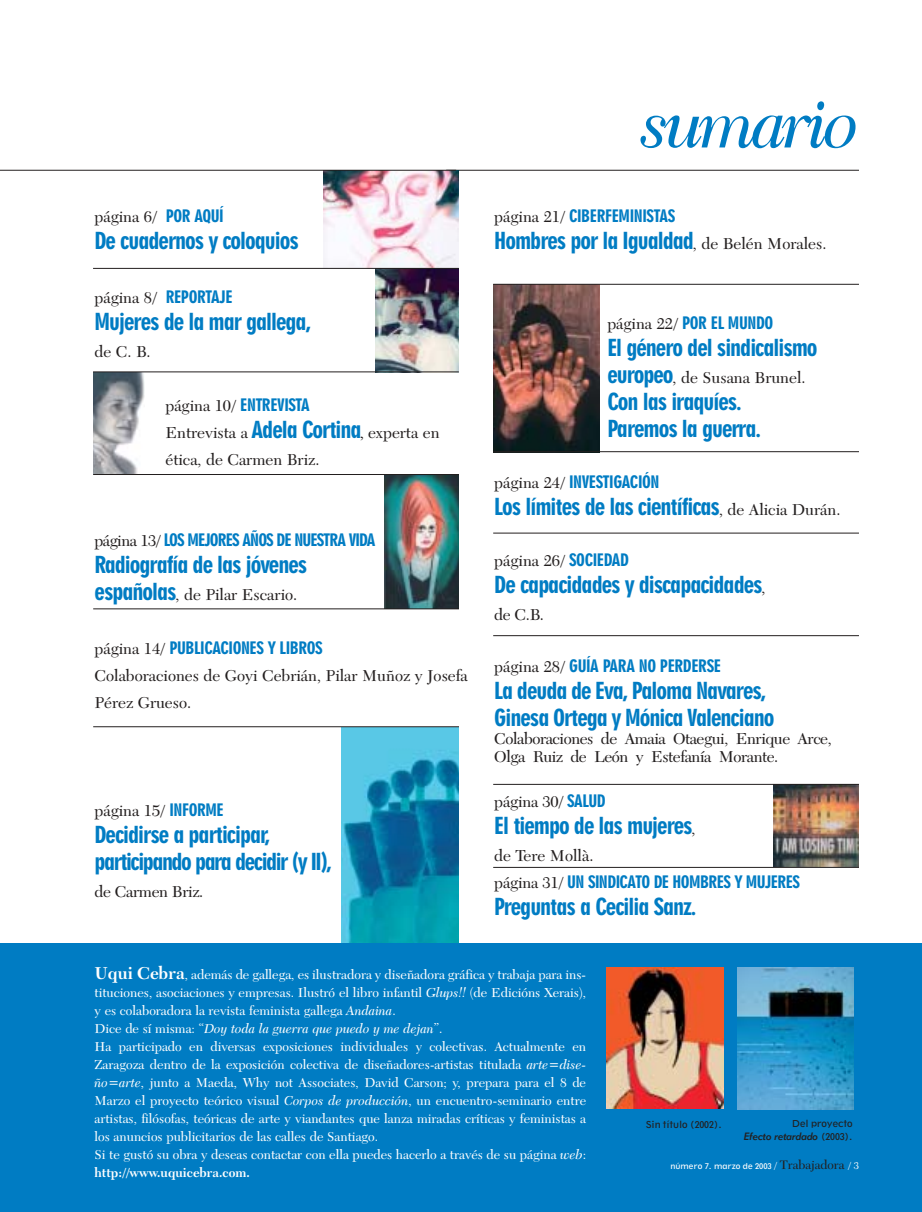
<style>
.page{position:relative;width:922px;height:1212px;background:#fff}
.page>*{position:absolute;margin:0;border:0;box-sizing:border-box;transform-origin:0 0}
.t1{font:italic 71.85px "Transitional 511 BT";letter-spacing:-.05em;color:#007cc3}
.t2{font:22.5px/27px "Geometric 706 BT Black Condensed B";letter-spacing:-.045em;color:#007cc3}
.t3{font:22.5px/27px "Geometric 706 BT Black Condensed B";letter-spacing:-.065em;color:#007cc3}
.t4{font:16.5px/27px "Transitional 511 BT";color:#231f1f}
.t5{font:16.5px "Geometric 706 BT Black Condensed B";letter-spacing:-.025em;color:#007cc3}
.t6{font:16.5px/18px "Transitional 511 BT";letter-spacing:-.025em;color:#231f1f}
.t7{font:16.5px "Geometric 706 BT Black Condensed B";letter-spacing:-.055em;color:#007cc3}
.t8{font:16.5px "Transitional 511 BT";letter-spacing:-.02em;color:#231f1f}
.t9{font:13.5px/18px "Transitional 511 BT";color:#fff}
.t10{font:10.5px "Geometric 415 BT Medium Italic A";letter-spacing:-.015em;color:#231f1f}
.t11{font:9px "Geometric 212 BT";letter-spacing:-.015em;color:#231f1f}
.t12{font:7.5px "Geometric 212 BT";color:#fff}
.s1{font-family:"Geometric 706 BT Black Condensed B";color:#007cc3}
.s2{font-family:"Transitional 511 BT";color:#231f1f}
.s3{font-family:"Geometric 706 BT Black Condensed B";font-size:22.5px;color:#007cc3}
.s4{font-weight:700;font-size:12.75px}
.s5{font-family:"Transitional 511 BT";font-size:16.5px;color:#231f1f}
.s6{font-weight:700;font-size:18px}
.s7{font-style:italic}
.s8{font-weight:700}
.s9{font-family:"Geometric 212 BT";font-size:9px}
.s10{font-family:"Transitional 511 BT";font-style:italic;font-size:10.5px}
.s11{font-family:"Transitional 511 BT";font-size:12.75px;color:#231f1f}
.s12{font-family:"Transitional 511 BT";font-size:10.5px}
</style>
<div class="page">
<img style="left:341px;top:727px;width:118px;height:217px">
<div style="left:0;top:944px;width:921px;height:268px;background:#007cc3"></div>
<hr style="left:446px;top:170px;width:412px;height:1px;background:#231f1f">
<hr style="left:493px;top:533px;width:365px;height:1px;background:#231f1f">
<hr style="left:493px;top:635px;width:365px;height:1px;background:#231f1f">
<img style="left:323px;top:171px;width:136px;height:97px">
<hr style="left:0;top:170px;width:456px;height:1px;background:#231f1f">
<img style="left:375px;top:268px;width:84px;height:104px">
<hr style="left:93px;top:268px;width:365px;height:1px;background:#231f1f">
<img style="left:93px;top:373px;width:52px;height:101px">
<img style="left:385px;top:475px;width:74px;height:133px">
<img style="left:606px;top:967px;width:117px;height:142px">
<img style="left:737px;top:968px;width:116px;height:141px">
<hr style="left:93px;top:726px;width:366px;height:1px;background:#231f1f">
<img style="left:493px;top:285px;width:106px;height:166px">
<hr style="left:493px;top:451px;width:365px;height:1px;background:#231f1f">
<hr style="left:93px;top:474px;width:366px;height:1px;background:#231f1f">
<img style="left:773px;top:785px;width:85px;height:82px">
<hr style="left:493px;top:784px;width:365px;height:1px;background:#231f1f">
<hr style="left:493px;top:867px;width:365px;height:1px;background:#231f1f">
<hr style="left:493px;top:284px;width:365px;height:1px;background:#231f1f">
<hr style="left:93px;top:372px;width:365px;height:1px;background:#231f1f">
<hr style="left:93px;top:608px;width:366px;height:1px;background:#231f1f">
<p class="t4" style="left:94px;top:204px;width:131px">página 6/ <span class="s1">POR AQUÍ</span></p>
<h2 class="t2" style="left:94px;top:229px;width:206px">De cuadernos y coloquios</h2>
<p class="t5" style="left:94px;top:290px;width:139px"><span class="s2">página 8/</span> REPORTAJE</p>
<h2 class="t2" style="left:94px;top:310px;width:218px">Mujeres de la mar gallega,</h2>
<p class="t4" style="left:94px;top:339px;width:57px">de C. B.</p>
<p class="t5" style="left:165px;top:398px;width:146px"><span class="s2">página 10/</span> ENTREVISTA</p>
<p class="t4" style="left:165px;top:420px;width:275px">Entrevista a <span class="s3">Adela Cortina</span><span class="s4">,</span> experta en ética, de Carmen Briz.</p>
<p class="t7" style="left:94px;top:533px;width:282px"><span class="s2">página 13/</span> LOS MEJORES AÑOS DE NUESTRA VIDA</p>
<h2 class="t2" style="left:94px;top:553px;width:214px">Radiografía de las jóvenes</h2>
<p class="t4" style="left:94px;top:582px;width:204px"><span class="s3">españolas</span>, de Pilar Escario.</p>
<p class="t5" style="left:94px;top:641px;width:230px"><span class="s2">página 14/</span> PUBLICACIONES Y LIBROS</p>
<p class="t4" style="left:94px;top:663px;width:375px">Colaboraciones de Goyi Cebrián, Pilar Muñoz y Josefa<br>Pérez Grueso.</p>
<p class="t4" style="left:94px;top:798px;width:131px">página 15/ <span class="s1">INFORME</span></p>
<h2 class="t3" style="left:94px;top:823px;width:239px">Decidirse a participar, participando para decidir (y II),</h2>
<p class="t8" style="left:94px;top:884px;width:110px">de Carmen Briz.</p>
<h1 class="t1" style="left:641px;top:94px;width:220px">sumario</h1>
<p class="t5" style="left:494px;top:210px;width:182px"><span class="s2">página 21/</span> CIBERFEMINISTAS</p>
<h2 class="t2" style="left:494px;top:229px;width:333px">Hombres por la Igualdad<span class="s5">, de Belén Morales.</span></h2>
<p class="t5" style="left:607px;top:316px;width:167px"><span class="s2">página 22/</span> POR EL MUNDO</p>
<h2 class="t2" style="left:607px;top:336px;width:212px">El género del sindicalismo</h2>
<p class="t4" style="left:607px;top:365px;width:200px"><span class="s3">europeo</span>, de Susana Brunel.</p>
<h2 class="t2" style="left:607px;top:390px;width:155px">Con las iraquíes.<br>Paremos la guerra.</h2>
<p class="t5" style="left:494px;top:475px;width:167px"><span class="s2">página 24/</span> INVESTIGACIÓN</p>
<h2 class="t2" style="left:494px;top:495px;width:347px">Los límites de las científicas<span class="s5">, de Alicia Durán.</span></h2>
<p class="t4" style="left:494px;top:548px;width:136px">página 26/ <span class="s1">SOCIEDAD</span></p>
<h2 class="t2" style="left:494px;top:573px;width:273px">De capacidades y discapacidades<span class="s5">,</span></h2>
<p class="t4" style="left:494px;top:602px;width:51px">de C.B.</p>
<p class="t5" style="left:494px;top:660px;width:228px"><span class="s2">página 28/</span> GUÍA PARA NO PERDERSE</p>
<h2 class="t2" style="left:494px;top:679px;width:281px">La deuda de Eva, Paloma Navares,<br>Ginesa Ortega y Mónica Valenciano</h2>
<p class="t6" style="left:494px;top:731px;width:339px">Colaboraciones de Amaia Otaegui, Enrique Arce,<br>Olga Ruiz de León y Estefanía Morante.</p>
<p class="t4" style="left:494px;top:789px;width:113px">página 30/ <span class="s1">SALUD</span></p>
<h2 class="t2" style="left:494px;top:814px;width:203px">El tiempo de las mujeres<span class="s5">,</span></h2>
<p class="t4" style="left:494px;top:843px;width:101px">de Tere Mollà.</p>
<p class="t5" style="left:494px;top:876px;width:307px"><span class="s2">página 31/</span> UN SINDICATO DE HOMBRES Y MUJERES</p>
<h2 class="t2" style="left:494px;top:895px;width:203px">Preguntas a Cecilia Sanz.</h2>
<p class="t9" style="left:94px;top:967px;width:493px"><span class="s6">Uqui Cebra</span>, además de gallega, es ilustradora y diseñadora gráfica y trabaja para ins&shy;tituciones, asociaciones y empresas. Ilustró el libro infantil <span class="s7">Glups!!</span> (de Edicións Xerais), y es colaboradora la revista feminista gallega <span class="s7">Andaina</span>.<br>Dice de sí misma: “<span class="s7">Doy toda la guerra que puedo y me dejan</span>”.<br>Ha participado en diversas exposiciones individuales y colectivas. Actualmente en Zaragoza dentro de la exposición colectiva de diseñadores-artistas titulada <span class="s7">arte=dise&shy;ño=arte</span>, junto a Maeda, Why not Associates, David Carson; y, prepara para el 8 de Marzo el proyecto teórico visual <span class="s7">Corpos de producción</span>, un encuentro-seminario entre artistas, filósofas, teóricas de arte y viandantes que lanza miradas críticas y feministas a los anuncios publicitarios de las calles de Santiago.<br>Si te gustó su obra y deseas contactar con ella puedes hacerlo a través de su página <span class="s7">web</span>: <span class="s8">http://www.uquicebra.com.</span></p>
<p class="t11" style="left:645px;top:1121px;width:78px">Sin título (2002).</p>
<p class="t11" style="left:791px;top:1120px;width:62px">Del proyecto</p>
<p class="t10" style="left:743px;top:1132px;width:110px">Efecto retardado <span class="s9">(2003).</span></p>
<p class="t12" style="left:670px;top:1163px;width:190px">número 7. marzo de 2003 <span class="s10">/</span> <span class="s11">Trabajadora</span> <span class="s10">/</span> <span class="s12">3</span></p>
</div>
